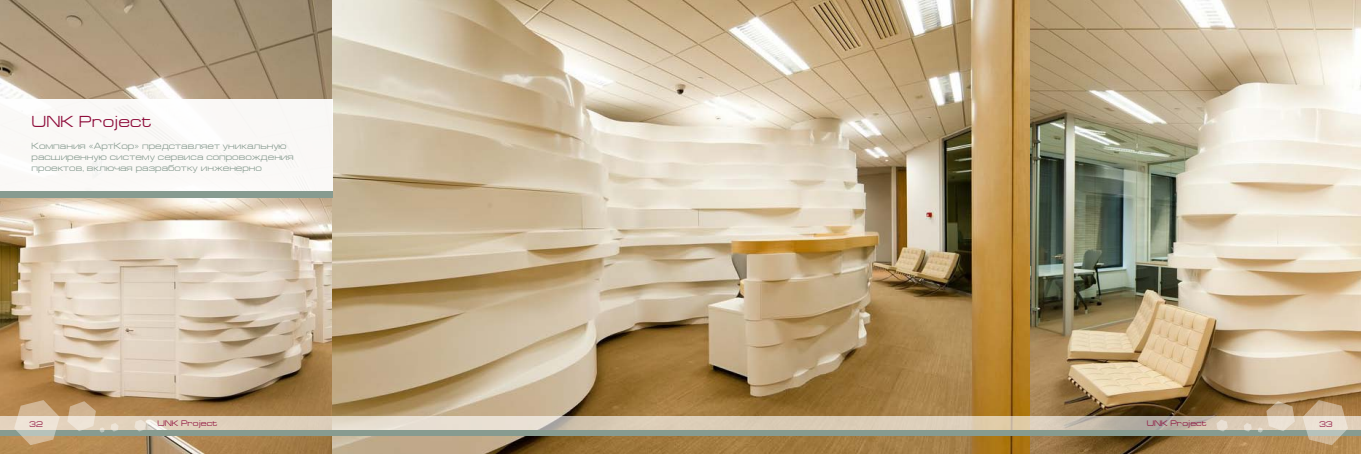
<style>
.page{position:relative;width:1361px;height:454px;background:#fff}
.page>*{position:absolute;margin:0;border:0;box-sizing:border-box;transform-origin:0 0}
.t1{font:16px "Europe Ext";color:#8e0c3a}
.t2{font:9px/10.8px "Europe Ext";color:#879b90}
.t3{font:8px "Europe Ext";color:#8e0c3a}
</style>
<div class="page">
<img style="left:0;top:0;width:1361px;height:454px">
<svg style="left:0;top:416px;width:1361px;height:14px;background:#d9ccba"></svg>
<div style="left:0;top:430px;width:1361px;height:6px;background:#879b90"></div>
<svg style="left:134px;top:419px;width:12px;height:12px"></svg>
<svg style="left:111px;top:423px;width:8px;height:8px"></svg>
<svg style="left:67px;top:401px;width:38px;height:31px"></svg>
<svg style="left:14px;top:400px;width:46px;height:45px;background:#ceb89a"></svg>
<div style="left:0;top:99px;width:332px;height:95px;background:#faf8f6"></div>
<div style="left:0;top:192px;width:332px;height:6px;background:#879b90"></div>
<svg style="left:1216px;top:419px;width:12px;height:12px"></svg>
<svg style="left:1243px;top:423px;width:8px;height:8px"></svg>
<svg style="left:1257px;top:401px;width:38px;height:31px"></svg>
<svg style="left:1302px;top:400px;width:46px;height:45px;background:#c8b395"></svg>
<h1 class="t1" style="left:32px;top:113px;width:121px">UNK Project</h1>
<p class="t2" style="left:32px;top:141px;width:264px">Компания «АртКор» представляет уникальную расширенную систему сервиса сопровождения проектов, включая разработку инженерно</p>
<p class="t3" style="left:29px;top:419px;width:15px">32</p>
<p class="t3" style="left:157px;top:418px;width:61px">UNK Project</p>
<p class="t3" style="left:1147px;top:418px;width:61px">UNK Project</p>
<p class="t3" style="left:1319px;top:419px;width:15px">33</p>
</div>
